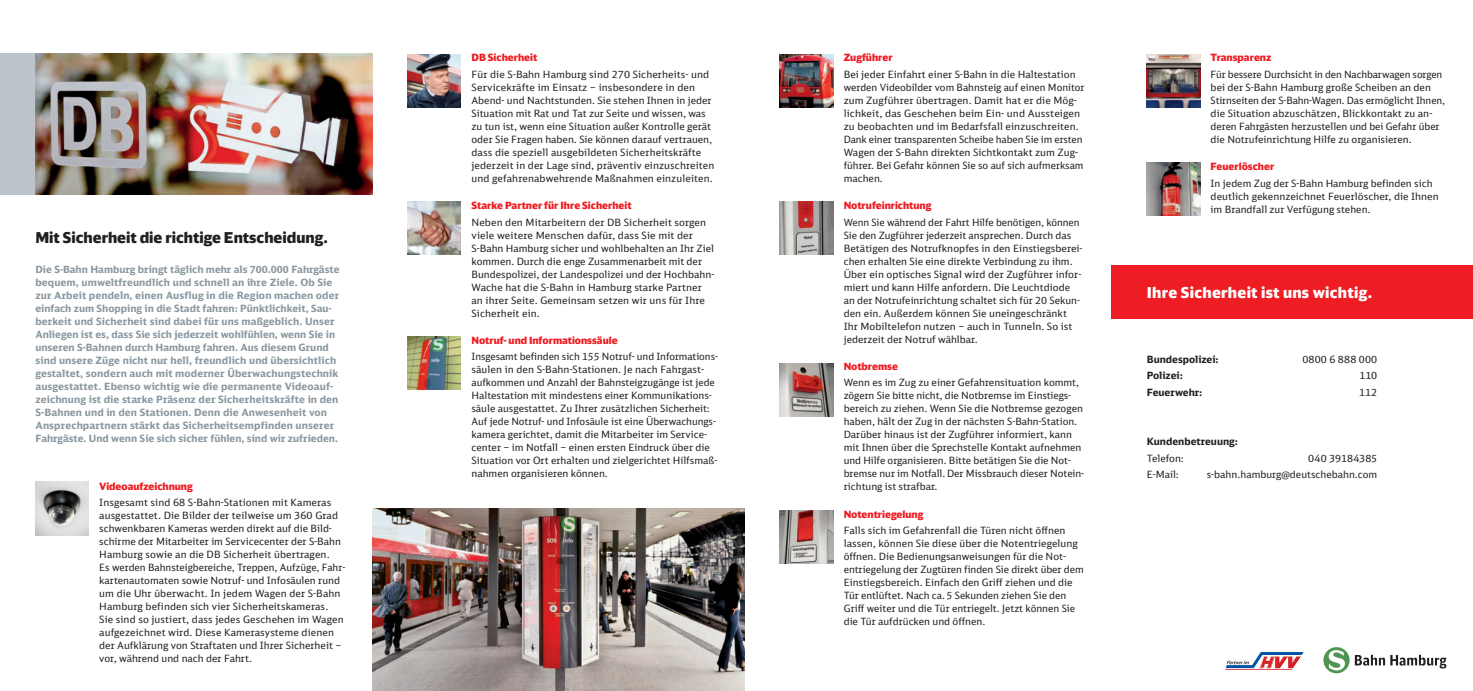
<style>
.page{position:relative;width:1473px;height:691px;background:#fff}
.page>*{position:absolute;margin:0;border:0;box-sizing:border-box;transform-origin:0 0}
.t1{font:900 15px "DB Head";color:#231f20}
.t2{font:900 15px "DB Head";letter-spacing:.02em;color:#fff}
.t3{font:10px/13px "DB Sans";color:#231f20}
.t4{font:700 10px/13px "DB Sans";letter-spacing:.01em;color:#8b98a0}
.t5{font:900 10px "DB Head";color:#ee1d23}
.t6{font:700 10px "DB Sans";color:#231f20}
.t7{font:10px "DB Sans";letter-spacing:.025em;color:#231f20}
</style>
<div class="page">
<div style="left:0;top:53px;width:35px;height:142px;background:#bcc4c9"></div>
<img style="left:35px;top:53px;width:337px;height:142px">
<div style="left:1111px;top:266px;width:361px;height:53px;background:#ee1d23"></div>
<img style="left:1146px;top:163px;width:53px;height:53px">
<img style="left:407px;top:202px;width:54px;height:53px">
<img style="left:1146px;top:54px;width:53px;height:53px">
<img style="left:780px;top:54px;width:53px;height:53px">
<img style="left:35px;top:482px;width:54px;height:53px">
<img style="left:407px;top:54px;width:54px;height:53px">
<img style="left:780px;top:201px;width:53px;height:54px">
<img style="left:407px;top:336px;width:54px;height:54px">
<img style="left:780px;top:363px;width:53px;height:53px">
<img style="left:780px;top:510px;width:53px;height:53px">
<svg style="left:1354px;top:655px;width:30px;height:11px"></svg>
<svg style="left:1390px;top:655px;width:56px;height:13px"></svg>
<svg style="left:1323px;top:647px;width:26px;height:26px"></svg>
<svg style="left:1328px;top:650px;width:16px;height:20px"></svg>
<svg style="left:1225px;top:652px;width:78px;height:18px"></svg>
<img style="left:372px;top:508px;width:372px;height:183px">
<h1 class="t1" style="left:35px;top:230px;width:294px">Mit Sicherheit die richtige Entscheidung.</h1>
<p class="t4" style="left:35px;top:264px;width:305px">Die S-Bahn Hamburg bringt täglich mehr als 700.000 Fahrgäste bequem, umweltfreundlich und schnell an ihre Ziele. Ob Sie zur Arbeit pendeln, einen Ausflug in die Region machen oder einfach zum Shopping in die Stadt fahren: Pünktlichkeit, Sau&shy;berkeit und Sicherheit sind dabei für uns maßgeblich. Unser An liegen ist es, dass Sie sich jederzeit wohlfühlen, wenn Sie in unseren S-Bahnen durch Hamburg fahren. Aus diesem Grund sind unsere Züge nicht nur hell, freundlich und übersichtlich ge staltet, sondern auch mit moderner Überwachungstechnik ausgestattet. Ebenso wichtig wie die permanente Videoauf&shy;zeichnung ist die starke Präsenz der Sicherheitskräfte in den S-Bahnen und in den Stationen. Denn die Anwesenheit von Ansprechpartnern stärkt das Sicherheitsempfinden unserer Fahrgäste. Und wenn Sie sich sicher fühlen, sind wir zufrieden.</p>
<p class="t5" style="left:99px;top:481px;width:95px">Videoaufzeichnung</p>
<p class="t3" style="left:99px;top:497px;width:247px">Insgesamt sind 68 S-Bahn-Stationen mit Kameras ausgestattet. Die Bilder der teilweise um 360 Grad schwenkbaren Kameras werden direkt auf die Bild&shy;schirme der Mitarbeiter im Servicecenter der S-Bahn Hamburg sowie an die DB Sicherheit übertragen.<br>Es werden Bahnsteigbereiche, Treppen, Aufzüge, Fahr - kartenautomaten sowie Notruf- und Infosäulen rund um die Uhr überwacht. In jedem Wagen der S-Bahn Hamburg befinden sich vier Sicherheitskameras.<br>Sie sind so justiert, dass jedes Geschehen im Wagen aufgezeichnet wird. Diese Kamerasysteme dienen der Aufklärung von Straftaten und Ihrer Sicherheit – vor, während und nach der Fahrt.</p>
<p class="t5" style="left:471px;top:53px;width:67px">DB Sicherheit</p>
<p class="t3" style="left:471px;top:68px;width:244px">Für die S-Bahn Hamburg sind 270 Sicherheits- und Servicekräfte im Einsatz – insbesondere in den Abend- und Nachtstunden. Sie stehen Ihnen in jeder Situation mit Rat und Tat zur Seite und wissen, was zu tun ist, wenn eine Situation außer Kontrolle gerät oder Sie Fragen haben. Sie können darauf vertrauen, dass die speziell ausgebildeten Sicherheitskräfte jederzeit in der Lage sind, präventiv ein zuschreiten und gefahrenabwehrende Maßnahmen einzuleiten.</p>
<p class="t5" style="left:471px;top:201px;width:161px">Starke Partner für Ihre Sicherheit</p>
<p class="t3" style="left:471px;top:216px;width:244px">Neben den Mitarbeitern der DB Sicherheit sorgen viele weitere Menschen dafür, dass Sie mit der S-Bahn Hamburg sicher und wohlbehalten an Ihr Ziel kommen. Durch die enge Zusammenarbeit mit der Bundespolizei, der Landespolizei und der Hochbahn-Wache hat die S-Bahn in Hamburg starke Partner an ihrer Seite. Gemeinsam setzen wir uns für Ihre Sicherheit ein.</p>
<p class="t5" style="left:471px;top:336px;width:148px">Notruf- und Informationssäule</p>
<p class="t3" style="left:471px;top:351px;width:248px">Insgesamt befinden sich 155 Notruf- und Infor ma tions&shy;säulen in den S-Bahn-Stationen. Je nach Fahrgast - aufkommen und Anzahl der Bahnsteigzu gänge ist jede Haltestation mit mindestens einer Kommunikations&shy;säule ausgestattet. Zu Ihrer zusätzlichen Sicherheit:<br>Auf jede Notruf- und Infosäule ist eine Überwachungs&shy;kamera gerichtet, damit die Mitarbeiter im Service&shy;center – im Notfall – einen ersten Eindruck über die Situation vor Ort erhalten und zielgerichtet Hilfsmaß&shy;nahmen organisieren können.</p>
<p class="t5" style="left:843px;top:53px;width:50px">Zugführer</p>
<p class="t3" style="left:843px;top:68px;width:242px">Bei jeder Einfahrt einer S-Bahn in die Haltestation werden Videobilder vom Bahnsteig auf einen Monitor zum Zugführer übertragen. Damit hat er die Mög&shy;lichkeit, das Geschehen beim Ein- und Aussteigen zu beobachten und im Bedarfsfall einzuschreiten.<br>Dank einer transparenten Scheibe haben Sie im ersten Wagen der S-Bahn direkten Sichtkontakt zum Zug&shy;führer. Bei Gefahr können Sie so auf sich aufmerksam machen.</p>
<p class="t5" style="left:843px;top:201px;width:89px">Notrufeinrichtung</p>
<p class="t3" style="left:843px;top:216px;width:240px">Wenn Sie während der Fahrt Hilfe benötigen, können Sie den Zugführer jederzeit ansprechen. Durch das Betätigen des Notrufknopfes in den Einstiegsberei&shy;chen erhalten Sie eine direkte Verbindung zu ihm.<br>Über ein optisches Signal wird der Zugführer infor&shy;miert und kann Hilfe anfordern. Die Leuchtdiode an der Notrufeinrichtung schaltet sich für 20 Sekun&shy;den ein. Außerdem können Sie uneingeschränkt Ihr Mobiltelefon nutzen – auch in Tunneln. So ist jederzeit der Notruf wählbar.</p>
<p class="t5" style="left:843px;top:362px;width:56px">Notbremse</p>
<p class="t3" style="left:843px;top:377px;width:242px">Wenn es im Zug zu einer Gefahrensituation kommt, zögern Sie bitte nicht, die Notbremse im Einstiegs&shy;bereich zu ziehen. Wenn Sie die Notbremse gezogen haben, hält der Zug in der nächsten S-Bahn-Station.<br>Darüber hinaus ist der Zugführer informiert, kann mit Ihnen über die Sprechstelle Kontakt aufnehmen und Hilfe organisieren. Bitte betätigen Sie die Not&shy;bremse nur im Notfall. Der Missbrauch dieser Notein&shy;richtung ist strafbar.</p>
<p class="t5" style="left:843px;top:509px;width:81px">Notentriegelung</p>
<p class="t3" style="left:843px;top:525px;width:241px">Falls sich im Gefahrenfall die Türen nicht öffnen lassen, können Sie diese über die Notentriegelung öffnen. Die Bedienungsanweisungen für die Not&shy;entriegelung der Zugtüren finden Sie direkt über dem Einstiegsbereich. Einfach den Griff ziehen und die Tür entlüftet. Nach ca. 5 Sekunden ziehen Sie den Griff weiter und die Tür entriegelt. Jetzt können Sie die Tür aufdrücken und öffnen.</p>
<p class="t5" style="left:1210px;top:53px;width:62px">Transparenz</p>
<p class="t3" style="left:1210px;top:68px;width:236px">Für bessere Durchsicht in den Nachbarwagen sorgen bei der S-Bahn Hamburg große Scheiben an den Stirnseiten der S-Bahn-Wagen. Das ermöglicht Ihnen, die Situation abzuschätzen, Blickkontakt zu an&shy;deren Fahrgästen herzustellen und bei Gefahr über die Notrufeinrichtung Hilfe zu organisieren.</p>
<p class="t5" style="left:1210px;top:162px;width:65px">Feuerlöscher</p>
<p class="t3" style="left:1210px;top:177px;width:230px">In jedem Zug der S-Bahn Hamburg befinden sich deutlich gekennzeichnet Feuerlöscher, die Ihnen im Brandfall zur Verfügung stehen.</p>
<h1 class="t2" style="left:1146px;top:286px;width:227px">Ihre Sicherheit ist uns wichtig.</h1>
<p class="t6" style="left:1146px;top:355px;width:73px">Bundespolizei:</p>
<p class="t7" style="left:1302px;top:355px;width:76px">0800 6 888 000</p>
<p class="t6" style="left:1146px;top:372px;width:37px">Polizei:</p>
<p class="t3" style="left:1359px;top:370px;width:19px">110</p>
<p class="t6" style="left:1146px;top:388px;width:57px">Feuerwehr:</p>
<p class="t3" style="left:1358px;top:386px;width:20px">112</p>
<p class="t6" style="left:1146px;top:438px;width:92px">Kundenbetreuung:</p>
<p class="t3" style="left:1146px;top:452px;width:39px">Telefon:</p>
<p class="t3" style="left:1308px;top:452px;width:70px">040 39184385</p>
<p class="t3" style="left:1146px;top:469px;width:34px">E-Mail:</p>
<p class="t3" style="left:1206px;top:469px;width:172px">s-bahn.hamburg@deutschebahn.com</p>
</div>
